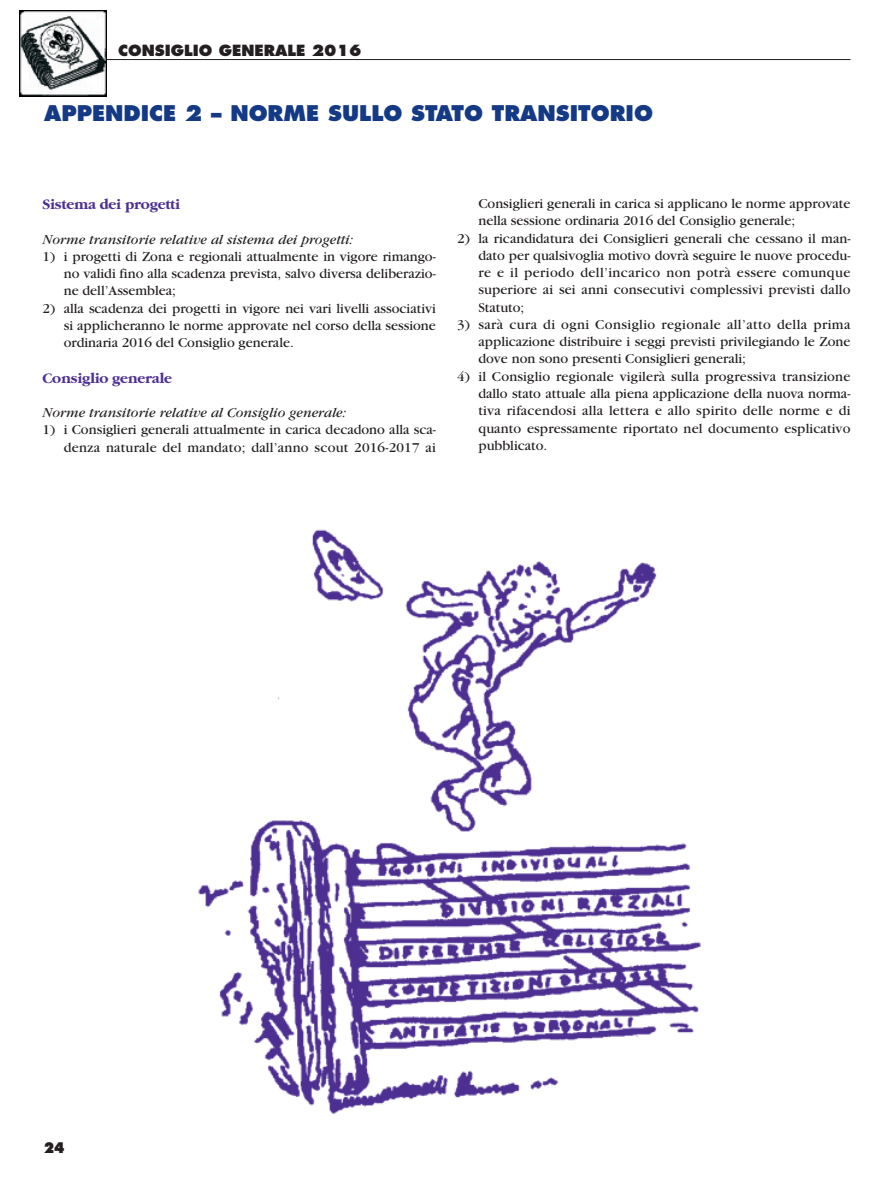
<style>
.page{position:relative;width:893px;height:1191px;background:#fff}
.page>*{position:absolute;margin:0;border:0;box-sizing:border-box;transform-origin:0 0}
.t1{font:800 21px "Futura LT";color:#143a85}
.t2{font:700 15px "Garamond LT";letter-spacing:-.01em;color:#4d2f92}
.t3{font:800 15px "Futura LT";color:#231f20}
.t4{font:900 15px "Futura BT";color:#231f20}
.t5{font:14.25px/17.2px "Garamond LT";color:#231f20;text-align:justify}
.t6{font:italic 14.25px "Garamond LT";color:#231f20}
</style>
<div class="page">
<hr style="left:43px;top:59px;width:807px;height:1px;background:#231f20">
<img style="left:20px;top:11px;width:87px;height:86px">
<img style="left:198px;top:529px;width:503px;height:585px">
<p class="t3" style="left:118px;top:41px;width:245px">CONSIGLIO GENERALE 2016</p>
<h1 class="t1" style="left:44px;top:99px;width:610px">APPENDICE 2 – NORME SULLO STATO TRANSITORIO</h1>
<p class="t2" style="left:43px;top:195px;width:139px">Sistema dei progetti</p>
<p class="t6" style="left:43px;top:234px;width:312px">Norme transitorie relative al sistema dei progetti:</p>
<p class="t5" style="left:64px;top:249px;width:374px;text-indent:-21px">1) i progetti di Zona e regionali attualmente in vigore rimango&shy;no validi fino alla scadenza prevista, salvo diversa deliberazio&shy;ne dell’Assemblea;</p>
<p class="t5" style="left:64px;top:301px;width:374px;text-indent:-21px">2) alla scadenza dei progetti in vigore nei vari livelli associativi si applicheranno le norme approvate nel corso della sessione ordinaria 2016 del Consiglio generale.</p>
<p class="t2" style="left:43px;top:368px;width:131px">Consiglio generale</p>
<p class="t6" style="left:43px;top:408px;width:305px">Norme transitorie relative al Consiglio generale:</p>
<p class="t5" style="left:43px;top:422px;width:395px;text-align:right">1) i Consiglieri generali attualmente in carica decadono alla sca&shy;denza naturale del mandato; dall’anno scout 2016-2017 ai</p>
<p class="t5" style="left:478px;top:196px;width:374px">Consiglieri generali in carica si applicano le norme approvate nella sessione ordinaria 2016 del Consiglio generale;</p>
<p class="t5" style="left:478px;top:231px;width:374px;text-indent:-21px">2) la ricandidatura dei Consiglieri generali che cessano il man&shy;dato per qualsivoglia motivo dovrà seguire le nuove procedu&shy;re e il periodo dell’incarico non potrà essere comunque superiore ai sei anni consecutivi complessivi previsti dallo Statuto;</p>
<p class="t5" style="left:478px;top:317px;width:374px;text-indent:-21px">3) sarà cura di ogni Consiglio regionale all’atto della prima applicazione distribuire i seggi previsti privilegiando le Zone dove non sono presenti Consiglieri generali;</p>
<p class="t5" style="left:478px;top:369px;width:374px;text-indent:-21px">4) il Consiglio regionale vigilerà sulla progressiva transizione dallo stato attuale alla piena applicazione della nuova norma&shy;tiva rifacendosi alla lettera e allo spirito delle norme e di quanto espressamente riportato nel documento esplicativo pubblicato.</p>
<p class="t4" style="left:44px;top:1141px;width:22px">24</p>
</div>
